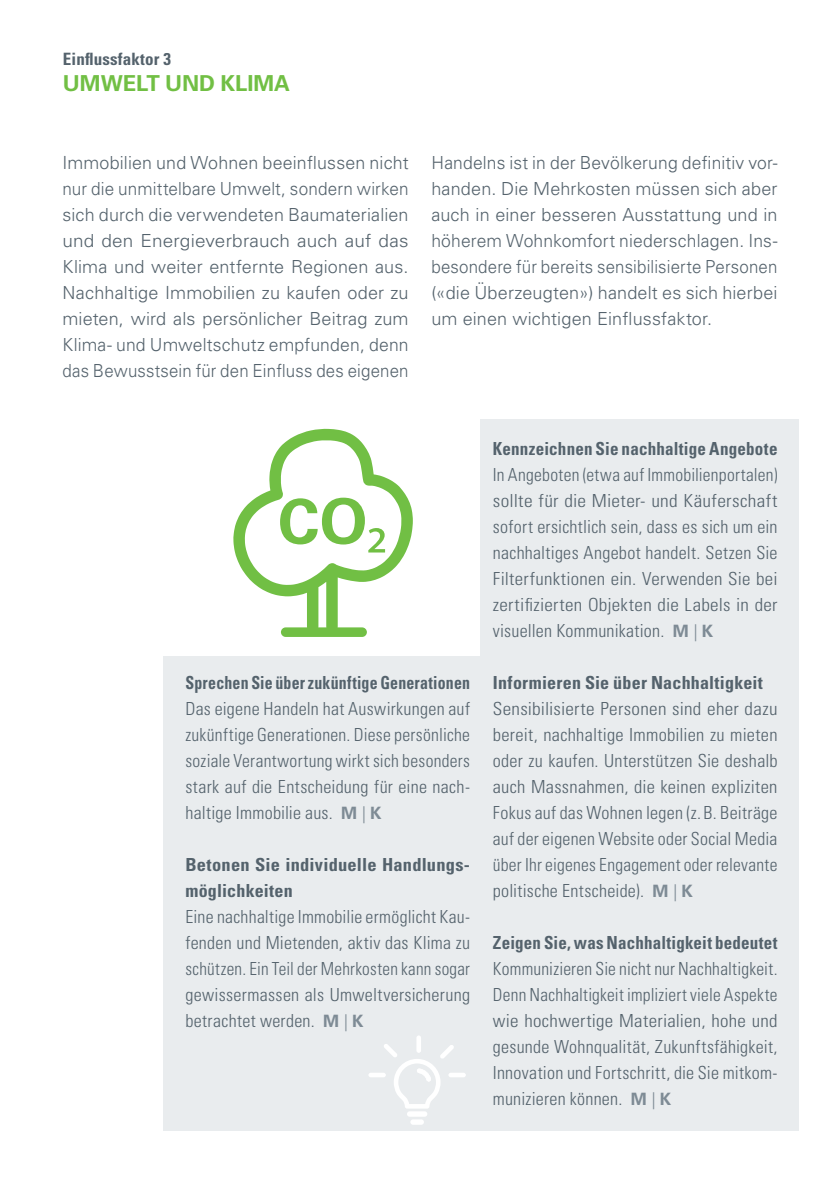
<style>
.page{position:relative;width:840px;height:1191px;background:#fff}
.page>*{position:absolute;margin:0;border:0;box-sizing:border-box;transform-origin:0 0}
.t1{font:700 22px "Univers LT Std";color:#71bf44}
.t2{font:300 condensed 18px/26px "Univers LT Std";letter-spacing:.015em;color:#54626c;text-align:justify}
.t3{font:300 18px/26px "Univers LT Std";letter-spacing:.01em;color:#54626c;text-align:justify}
.t4{font:300 condensed 18px/26px "Univers LT Std";letter-spacing:.015em;color:#54626c;text-align:justify;scale:1.06 1}
.t5{font:700 condensed 18px/26px "Univers LT Std";letter-spacing:.01em;color:#54626c}
.t6{font:700 condensed 18px "Univers LT Std";letter-spacing:.01em;color:#54626c;scale:.88 1}
.t7{font:700 condensed 18px "Univers LT Std";letter-spacing:.01em;color:#54626c;scale:.94 1}
.t8{font:700 condensed 18px "Univers LT Std";letter-spacing:.01em;color:#54626c;scale:.95 1}
.t9{font:700 condensed 17px "Univers LT Std";letter-spacing:.01em;color:#54626c}
.s1{font-weight:700;font-stretch:normal;font-size:17px;color:#7e8b95}
.s2{font-stretch:normal;font-size:17px;color:#7e8b95}
</style>
<div class="page">
<div style="left:163px;top:420px;width:635px;height:711px;background:#e9ecee"></div>
<div style="left:139px;top:396px;width:341px;height:260px;background:#fff"></div>
<svg style="left:233px;top:429px;width:179px;height:208px"></svg>
<div style="left:410px;top:1119px;width:13px;height:5px;background:#fff;border-radius:3px"></div>
<div style="left:407px;top:1111px;width:20px;height:5px;background:#fff;border-radius:3px"></div>
<div style="left:416px;top:1035px;width:5px;height:17px;background:#fff;border-radius:2px"></div>
<svg style="left:384px;top:1044px;width:70px;height:64px"></svg>
<div style="left:448px;top:1072px;width:17px;height:5px;background:#fff;border-radius:2px"></div>
<div style="left:368px;top:1072px;width:17px;height:5px;background:#fff;border-radius:2px"></div>
<p class="t9" style="left:63px;top:49px;width:110px">Einflussfaktor 3</p>
<p class="t1" style="left:63px;top:71px;width:229px">UMWELT UND KLIMA</p>
<p class="t3" style="left:62px;top:150px;width:347px">Immobilien und Wohnen beeinflussen nicht nur die unmittelbare Umwelt, sondern wirken sich durch die verwendeten Baumaterialien und den Energieverbrauch auch auf das Klima und weiter entfernte Regionen aus.<br>Nachhaltige Immobilien zu kaufen oder zu mieten, wird als persönlicher Beitrag zum Klima- und Umweltschutz empfunden, denn das Bewusstsein für den Einfluss des eigenen</p>
<p class="t3" style="left:431px;top:150px;width:347px">Handelns ist in der Bevölkerung definitiv vor&shy;handen. Die Mehrkosten müssen sich aber auch in einer besseren Ausstattung und in höherem Wohnkomfort niederschlagen. Ins&shy;besondere für bereits sensibilisierte Personen («die Überzeugten») handelt es sich hierbei um einen wichtigen Einflussfaktor.</p>
<p class="t6" style="left:185px;top:672px;width:325px">Sprechen Sie über zukünftige Generationen</p>
<p class="t2" style="left:185px;top:696px;width:286px">Das eigene Handeln hat Auswirkungen auf zukünftige Generationen. Diese persönliche soziale Verantwortung wirkt sich besonders stark auf die Entscheidung für eine nach&shy;haltige Immobilie aus. <span class="s1">M</span> <span class="s2">|</span> <span class="s1">K</span></p>
<p class="t5" style="left:185px;top:851px;width:286px">Betonen Sie individuelle Handlungs&shy;möglichkeiten</p>
<p class="t2" style="left:185px;top:904px;width:286px">Eine nachhaltige Immobilie ermöglicht Kau&shy;fenden und Mietenden, aktiv das Klima zu schützen. Ein Teil der Mehrkosten kann sogar gewissermassen als Umweltversicherung betrachtet werden. <span class="s1">M</span> <span class="s2">|</span> <span class="s1">K</span></p>
<p class="t8" style="left:492px;top:438px;width:301px">Kennzeichnen Sie nachhaltige Angebote</p>
<p class="t2" style="left:492px;top:462px;width:286px">In Angeboten (etwa auf Immobilienportalen) sollte für die Mieter- und Käuferschaft sofort ersichtlich sein, dass es sich um ein nachhaltiges Angebot handelt. Setzen Sie Filterfunktionen ein. Verwenden Sie bei zertifizierten Objekten die Labels in der visuellen Kommunikation. <span class="s1">M</span> <span class="s2">|</span> <span class="s1">K</span></p>
<p class="t5" style="left:492px;top:669px;width:271px">Informieren Sie über Nachhaltigkeit</p>
<p class="t4" style="left:492px;top:696px;width:270px">Sensibilisierte Personen sind eher dazu bereit, nachhaltige Immobilien zu mieten oder zu kaufen. Unterstützen Sie deshalb auch Massnahmen, die keinen expliziten Fokus auf das Wohnen legen (z. B. Beiträge auf der eigenen Website oder Social Media über Ihr eigenes Engagement oder relevante politische Entscheide). <span class="s1">M</span> <span class="s2">|</span> <span class="s1">K</span></p>
<p class="t7" style="left:492px;top:932px;width:304px">Zeigen Sie, was Nachhaltigkeit bedeutet</p>
<p class="t2" style="left:492px;top:956px;width:286px">Kommunizieren Sie nicht nur Nachhaltigkeit.<br>Denn Nachhaltigkeit impliziert viele Aspekte wie hochwertige Materialien, hohe und gesunde Wohnqualität, Zukunftsfähigkeit, Innovation und Fortschritt, die Sie mitkom&shy;munizieren können. <span class="s1">M</span> <span class="s2">|</span> <span class="s1">K</span></p>
</div>
